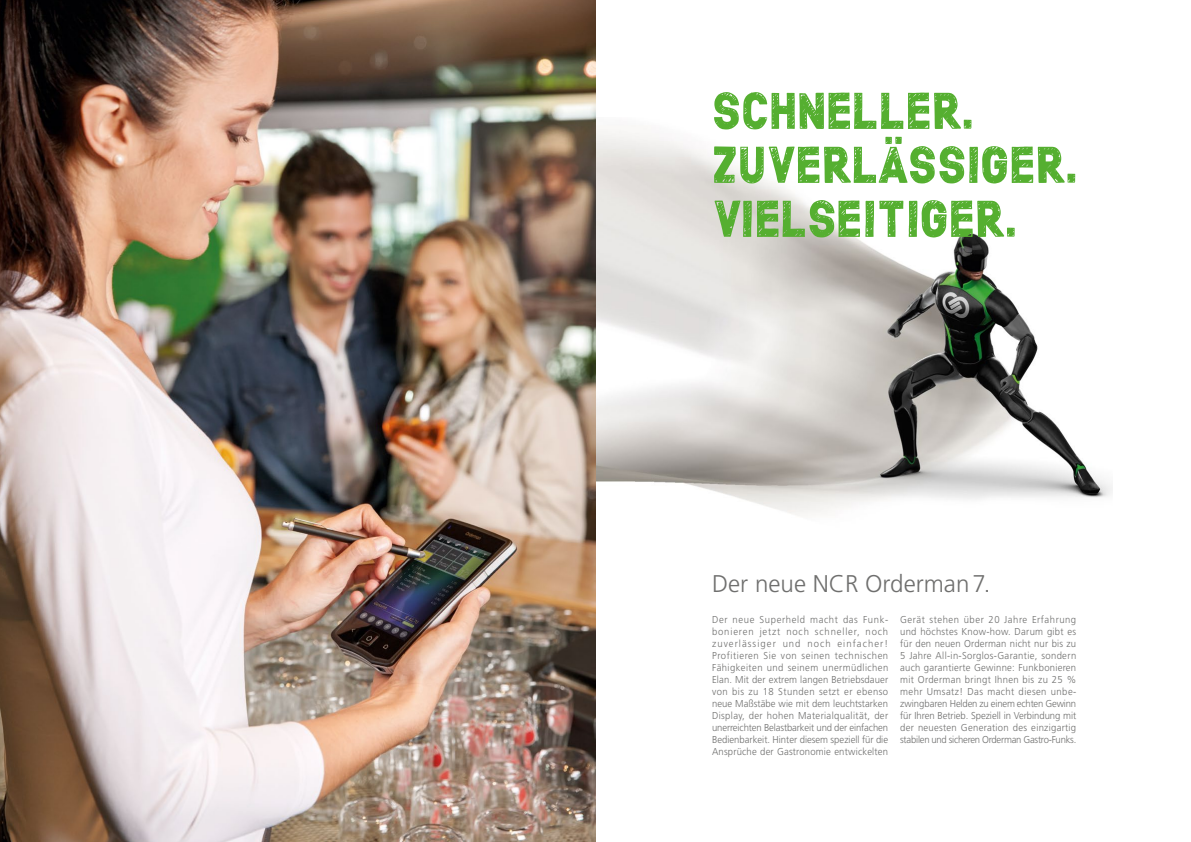
<style>
.page{position:relative;width:1191px;height:842px;background:#fff}
.page>*{position:absolute;margin:0;border:0;box-sizing:border-box;transform-origin:0 0}
.t1{font:52px/54px "NCRFORTESTING";letter-spacing:.01em;color:#55af30}
.t2{font:300 24.2px "Frutiger";color:#6f6f6e}
.t3{font:300 10px/12px "Frutiger LT Std";color:#6f6f6e;text-align:justify;scale:.95 1}
</style>
<div class="page">
<img style="left:595px;top:117px;width:517px;height:439px">
<img style="left:0;top:0;width:595px;height:842px">
<h1 class="t1" style="left:712px;top:84px;width:367px">SCHNELLER.<br>ZUVERLÄSSIGER.<br>VIELSEITIGER.</h1>
<h2 class="t2" style="left:712px;top:569px;width:280px">Der neue NCR Orderman7.</h2>
<p class="t3" style="left:712px;top:613px;width:187px">Der neue Superheld macht das Funk&shy;bonieren jetzt noch schneller, noch zuverlässiger und noch einfacher!<br>Profitieren Sie von seinen technischen Fähigkeiten und seinem unermüdlichen Elan. Mit der extrem langen Betriebsdauer von bis zu 18 Stunden setzt er ebenso neue Maßstäbe wie mit dem leuchtstarken Display, der hohen Materialqualität, der unerreichten Belastbarkeit und der einfachen Bedienbarkeit. Hinter diesem speziell für die Ansprüche der Gastronomie entwickelten</p>
<p class="t3" style="left:900px;top:613px;width:187px">Gerät stehen über 20 Jahre Erfahrung und höchstes Know-how. Darum gibt es für den neuen Orderman nicht nur bis zu 5 Jahre All-in-Sorglos-Garantie, sondern auch garantierte Gewinne: Funkbonieren mit Orderman bringt Ihnen bis zu 25 % mehr Umsatz! Das macht diesen unbe&shy;zwingbaren Helden zu einem echten Gewinn für Ihren Betrieb. Speziell in Verbindung mit der neuesten Generation des einzigartig stabilen und sicheren Orderman Gastro-Funks.</p>
</div>
